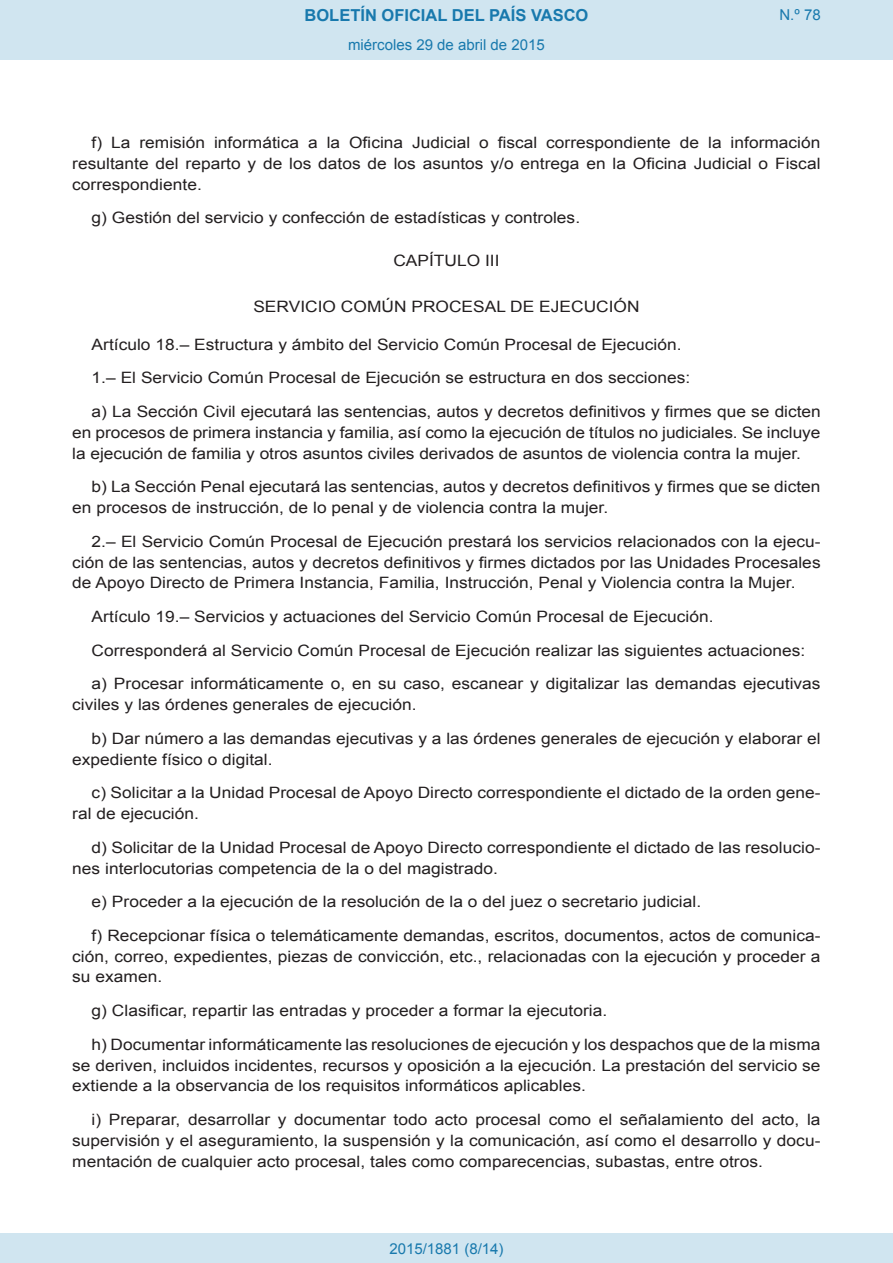
<style>
.page{position:relative;width:893px;height:1263px;background:#fff}
.page>*{position:absolute;margin:0;border:0;box-sizing:border-box;transform-origin:0 0}
.t1{font:700 16.5px "Arial";color:#1879ad}
.BOPVDetalle{font:15.6px/20.9px "Arial";color:#231f20;text-align:justify;scale:1.11 1}
.BOPVClave{font:15.6px "Arial";color:#231f20;scale:1.11 1}
.Paginacion_Centro{font:15px "Arial";color:#1879ad}
</style>
<div class="page">
<div style="left:0;top:0;width:893px;height:60px;background:#d0e5f0"></div>
<div style="left:0;top:1233px;width:893px;height:30px;background:#d0e5f0"></div>
<p class="t1" style="left:305px;top:4px;width:285px">BOLETÍN OFICIAL DEL PAÍS VASCO</p>
<p class="Paginacion_Centro" style="left:348px;top:35px;width:198px">miércoles 29 de abril de 2015</p>
<p class="Paginacion_Centro" style="left:779px;top:5px;width:43px">N.º 78</p>
<p class="BOPVDetalle" style="left:72px;top:132px;width:676px;text-indent:19px">f) La remisión informática a la Oficina Judicial o fiscal correspondiente de la información resultante del reparto y de los datos de los asuntos y/o entrega en la Oficina Judicial o Fiscal correspondiente.</p>
<p class="BOPVDetalle" style="left:92px;top:208px;width:442px">g) Gestión del servicio y confección de estadísticas y controles.</p>
<p class="BOPVClave" style="left:393px;top:250px;width:97px">CAPÍTULO III</p>
<p class="BOPVClave" style="left:253px;top:296px;width:349px">SERVICIO COMÚN PROCESAL DE EJECUCIÓN</p>
<p class="BOPVDetalle" style="left:92px;top:334px;width:533px">Artículo 18.– Estructura y ámbito del Servicio Común Procesal de Ejecución.</p>
<p class="BOPVDetalle" style="left:92px;top:368px;width:541px">1.– El Servicio Común Procesal de Ejecución se estructura en dos secciones:</p>
<p class="BOPVDetalle" style="left:72px;top:401px;width:676px;text-indent:19px">a) La Sección Civil ejecutará las sentencias, autos y decretos definitivos y firmes que se dicten en procesos de primera instancia y familia, así como la ejecución de títulos no judiciales. Se incluye la ejecución de familia y otros asuntos civiles derivados de asuntos de violencia contra la mujer.</p>
<p class="BOPVDetalle" style="left:72px;top:476px;width:676px;text-indent:19px">b) La Sección Penal ejecutará las sentencias, autos y decretos definitivos y firmes que se dicten en procesos de instrucción, de lo penal y de violencia contra la mujer.</p>
<p class="BOPVDetalle" style="left:72px;top:531px;width:676px;text-indent:19px">2.– El Servicio Común Procesal de Ejecución prestará los servicios relacionados con la ejecu&shy;ción de las sentencias, autos y decretos definitivos y firmes dictados por las Unidades Procesales de Apoyo Directo de Primera Instancia, Familia, Instrucción, Penal y Violencia contra la Mujer.</p>
<p class="BOPVDetalle" style="left:92px;top:606px;width:562px">Artículo 19.– Servicios y actuaciones del Servicio Común Procesal de Ejecución.</p>
<p class="BOPVDetalle" style="left:92px;top:640px;width:644px">Corresponderá al Servicio Común Procesal de Ejecución realizar las siguientes actuaciones:</p>
<p class="BOPVDetalle" style="left:72px;top:673px;width:676px;text-indent:19px">a) Procesar informáticamente o, en su caso, escanear y digitalizar las demandas ejecutivas civiles y las órdenes generales de ejecución.</p>
<p class="BOPVDetalle" style="left:72px;top:728px;width:676px;text-indent:19px">b) Dar número a las demandas ejecutivas y a las órdenes generales de ejecución y elaborar el expediente físico o digital.</p>
<p class="BOPVDetalle" style="left:72px;top:782px;width:676px;text-indent:19px">c) Solicitar a la Unidad Procesal de Apoyo Directo correspondiente el dictado de la orden gene&shy;ral de ejecución.</p>
<p class="BOPVDetalle" style="left:72px;top:837px;width:676px;text-indent:19px">d) Solicitar de la Unidad Procesal de Apoyo Directo correspondiente el dictado de las resolucio&shy;nes interlocutorias competencia de la o del magistrado.</p>
<p class="BOPVDetalle" style="left:92px;top:891px;width:551px">e) Proceder a la ejecución de la resolución de la o del juez o secretario judicial.</p>
<p class="BOPVDetalle" style="left:72px;top:925px;width:676px;text-indent:19px">f) Recepcionar física o telemáticamente demandas, escritos, documentos, actos de comunica&shy;ción, correo, expedientes, piezas de convicción, etc., relacionadas con la ejecución y proceder a su examen.</p>
<p class="BOPVDetalle" style="left:92px;top:1000px;width:466px">g) Clasificar, repartir las entradas y proceder a formar la ejecutoria.</p>
<p class="BOPVDetalle" style="left:72px;top:1034px;width:676px;text-indent:19px">h) Documentar informáticamente las resoluciones de ejecución y los despachos que de la misma se deriven, incluidos incidentes, recursos y oposición a la ejecución. La prestación del servicio se extiende a la observancia de los requisitos informáticos aplicables.</p>
<p class="BOPVDetalle" style="left:72px;top:1109px;width:676px;text-indent:19px">i) Preparar, desarrollar y documentar todo acto procesal como el señalamiento del acto, la supervisión y el aseguramiento, la suspensión y la comunicación, así como el desarrollo y docu&shy;mentación de cualquier acto procesal, tales como comparecencias, subastas, entre otros.</p>
<p class="Paginacion_Centro" style="left:389px;top:1238px;width:116px">2015/1881 (8/14)</p>
</div>
